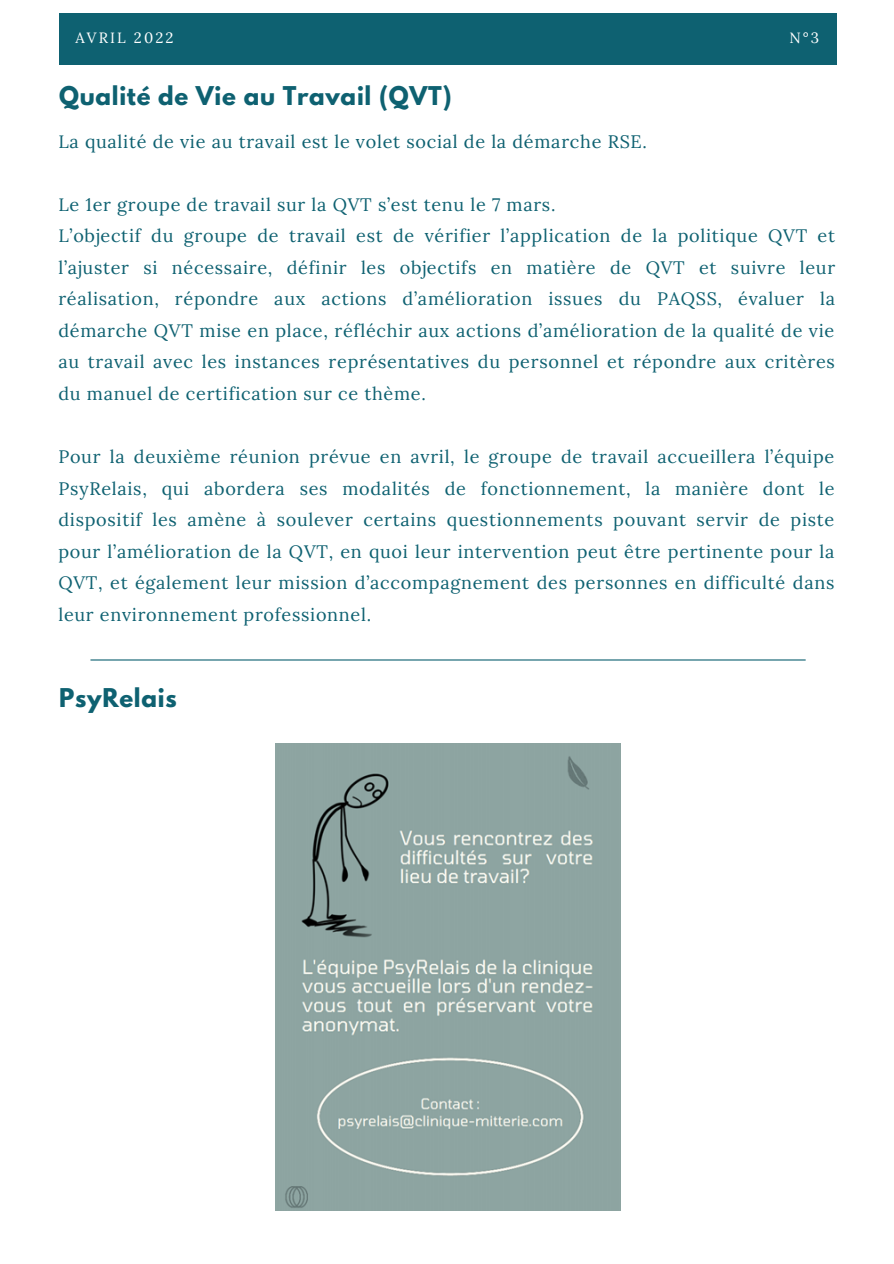
<style>
.page{position:relative;width:894px;height:1264px;background:#fff}
.page>*{position:absolute;margin:0;border:0;box-sizing:border-box;transform-origin:0 0}
.t1{font:700 22.95px "League Spartan";letter-spacing:.03em;color:#0e6171}
.t2{font:18px/31.5px "Lora";letter-spacing:.04em;color:#0e6171;text-align:justify}
.t3{font:14.85px "Lora";letter-spacing:.14em;color:#fff}
</style>
<div class="page">
<div style="left:59px;top:14px;width:777px;height:51px;background:#0e6171"></div>
<img style="left:275px;top:743px;width:345px;height:467px">
<hr style="left:91px;top:659px;width:714px;height:1px;background:#0e6171">
<p class="t3" style="left:75px;top:28px;width:99px">AVRIL 2022</p>
<p class="t3" style="left:789px;top:28px;width:31px">N°3</p>
<p class="t1" style="left:59px;top:84px;width:394px">Qualité de Vie au Travail (QVT)</p>
<p class="t2" style="left:58px;top:125px;width:590px">La qualité de vie au travail est le volet social de la démarche RSE.</p>
<p class="t2" style="left:58px;top:188px;width:498px">Le 1er groupe de travail sur la QVT s’est tenu le 7 mars.</p>
<p class="t2" style="left:58px;top:220px;width:778px">L’objectif du groupe de travail est de vérifier l’application de la politique QVT et l’ajuster si nécessaire, définir les objectifs en matière de QVT et suivre leur réalisation, répondre aux actions d’amélioration issues du PAQSS, évaluer la démarche QVT mise en place, réfléchir aux actions d’amélioration de la qualité de vie au travail avec les instances représentatives du personnel et répondre aux critères du manuel de certification sur ce thème.</p>
<p class="t2" style="left:58px;top:441px;width:777px">Pour la deuxième réunion prévue en avril, le groupe de travail accueillera l’équipe PsyRelais, qui abordera ses modalités de fonctionnement, la manière dont le dispositif les amène à soulever certains questionnements pouvant servir de piste pour l’amélioration de la QVT, en quoi leur intervention peut être pertinente pour la QVT, et également leur mission d’accompagnement des personnes en difficulté dans leur environnement professionnel.</p>
<p class="t1" style="left:59px;top:686px;width:119px">PsyRelais</p>
</div>
